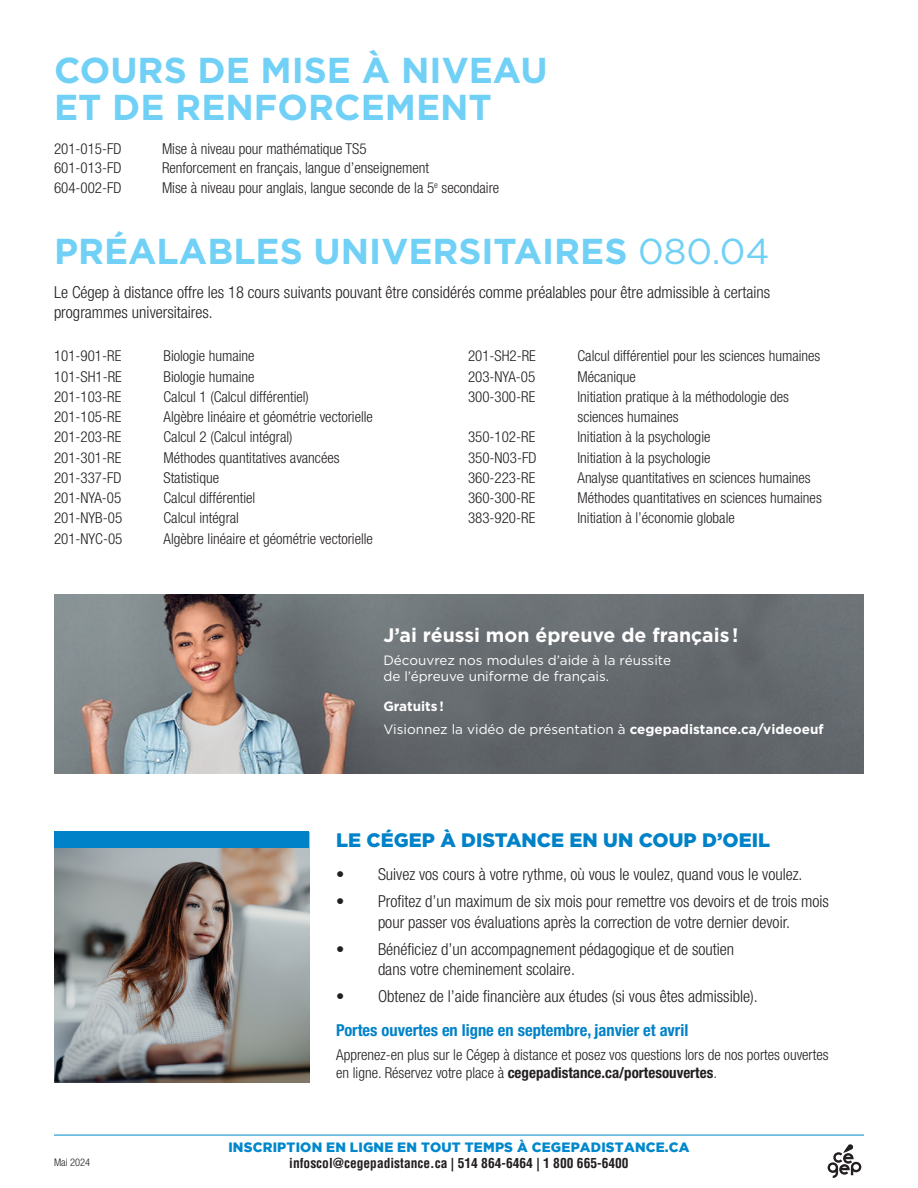
<style>
.page{position:relative;width:918px;height:1188px;background:#fff}
.page>*{position:absolute;margin:0;border:0;box-sizing:border-box;transform-origin:0 0}
.Titre_1{font:700 36px/37.5px "Gotham";color:#70d0f6}
.t1{font:700 19.5px "Gotham";color:#fff}
.Normal_10pts{font:900 19.5px "Gotham";color:#0082c8}
.Normal_10pts-2{font:300 condensed 16.5px/20.2px "Helvetica Neue";color:#231f20}
.Normal_10pts-3{font:700 condensed 16.5px "Helvetica Neue";color:#0082c8}
.cours_10_pts{font:300 condensed 15px/20.2px "Helvetica Neue";color:#231f20}
.Normal_texte_11_pts{font:300 condensed 15px "Helvetica Neue";color:#231f20}
.Normal_10pts-4{font:300 condensed 15px/18px "Helvetica Neue";color:#231f20}
.t2{font:13.5px/16.2px "Gotham";color:#fff}
.t3{font:700 condensed 13.5px "Helvetica";color:#231f20}
.t4{font:900 13.5px "Gotham";letter-spacing:.015em;color:#0087cc}
.t5{font:700 13.5px "Gotham";color:#fff}
.t6{font:300 condensed 10.5px "Helvetica Neue";color:#231f20}
.s1{font-weight:400}
.s2{font-weight:700}
</style>
<div class="page">
<img style="left:54px;top:594px;width:810px;height:180px">
<svg style="left:828px;top:1144px;width:33px;height:34px"></svg>
<hr style="left:54px;top:1135px;width:810px;height:1px;background:#0087cc">
<img style="left:54px;top:848px;width:255px;height:235px">
<div style="left:54px;top:832px;width:255px;height:16px;background:#0082c8"></div>
<p class="Titre_1" style="left:54px;top:51px;width:495px">COURS DE MISE À NIVEAU<br>ET DE RENFORCEMENT</p>
<p class="Normal_texte_11_pts" style="left:54px;top:140px;width:69px">201-015-FD</p>
<p class="Normal_texte_11_pts" style="left:162px;top:140px;width:206px">Mise à niveau pour mathématique TS5</p>
<p class="Normal_texte_11_pts" style="left:54px;top:159px;width:69px">601-013-FD</p>
<p class="Normal_texte_11_pts" style="left:162px;top:159px;width:269px">Renforcement en français, langue d’enseignement</p>
<p class="Normal_texte_11_pts" style="left:54px;top:179px;width:69px">604-002-FD</p>
<p class="Normal_texte_11_pts" style="left:162px;top:179px;width:339px">Mise à niveau pour anglais, langue seconde de la 5<sup>e</sup> secondaire</p>
<p class="Titre_1" style="left:54px;top:233px;width:717px">PRÉALABLES UNIVERSITAIRES <span class="s1">080.04</span></p>
<p class="Normal_10pts-2" style="left:54px;top:282px;width:718px">Le Cégep à distance offre les 18 cours suivants pouvant être considérés comme préalables pour être admissible à certains programmes universitaires.</p>
<p class="cours_10_pts" style="left:54px;top:346px;width:69px">101-901-RE</p>
<p class="cours_10_pts" style="left:164px;top:346px;width:93px">Biologie humaine</p>
<p class="cours_10_pts" style="left:54px;top:366px;width:69px">101-SH1-RE</p>
<p class="cours_10_pts" style="left:164px;top:366px;width:93px">Biologie humaine</p>
<p class="cours_10_pts" style="left:54px;top:386px;width:69px">201-103-RE</p>
<p class="cours_10_pts" style="left:164px;top:386px;width:147px">Calcul 1 (Calcul différentiel)</p>
<p class="cours_10_pts" style="left:54px;top:407px;width:69px">201-105-RE</p>
<p class="cours_10_pts" style="left:164px;top:407px;width:211px">Algèbre linéaire et géométrie vectorielle</p>
<p class="cours_10_pts" style="left:54px;top:427px;width:69px">201-203-RE</p>
<p class="cours_10_pts" style="left:164px;top:427px;width:131px">Calcul 2 (Calcul intégral)</p>
<p class="cours_10_pts" style="left:54px;top:447px;width:69px">201-301-RE</p>
<p class="cours_10_pts" style="left:164px;top:447px;width:178px">Méthodes quantitatives avancées</p>
<p class="cours_10_pts" style="left:54px;top:467px;width:69px">201-337-FD</p>
<p class="cours_10_pts" style="left:164px;top:467px;width:57px">Statistique</p>
<p class="cours_10_pts" style="left:54px;top:488px;width:69px">201-NYA-05</p>
<p class="cours_10_pts" style="left:164px;top:488px;width:93px">Calcul différentiel</p>
<p class="cours_10_pts" style="left:54px;top:508px;width:70px">201-NYB-05</p>
<p class="cours_10_pts" style="left:164px;top:508px;width:77px">Calcul intégral</p>
<p class="cours_10_pts" style="left:54px;top:528px;width:70px">201-NYC-05</p>
<p class="cours_10_pts" style="left:164px;top:528px;width:211px">Algèbre linéaire et géométrie vectorielle</p>
<p class="cours_10_pts" style="left:468px;top:346px;width:69px">201-SH2-RE</p>
<p class="cours_10_pts" style="left:578px;top:346px;width:244px">Calcul différentiel pour les sciences humaines</p>
<p class="cours_10_pts" style="left:468px;top:366px;width:69px">203-NYA-05</p>
<p class="cours_10_pts" style="left:578px;top:366px;width:60px">Mécanique</p>
<p class="cours_10_pts" style="left:468px;top:386px;width:69px">300-300-RE</p>
<p class="cours_10_pts" style="left:578px;top:386px;width:213px">Initiation pratique à la méthodologie des sciences humaines</p>
<p class="cours_10_pts" style="left:468px;top:427px;width:69px">350-102-RE</p>
<p class="cours_10_pts" style="left:578px;top:427px;width:134px">Initiation à la psychologie</p>
<p class="cours_10_pts" style="left:468px;top:447px;width:70px">350-N03-FD</p>
<p class="cours_10_pts" style="left:578px;top:447px;width:134px">Initiation à la psychologie</p>
<p class="cours_10_pts" style="left:468px;top:467px;width:69px">360-223-RE</p>
<p class="cours_10_pts" style="left:578px;top:467px;width:235px">Analyse quantitatives en sciences humaines</p>
<p class="cours_10_pts" style="left:468px;top:488px;width:69px">360-300-RE</p>
<p class="cours_10_pts" style="left:578px;top:488px;width:246px">Méthodes quantitatives en sciences humaines</p>
<p class="cours_10_pts" style="left:468px;top:508px;width:69px">383-920-RE</p>
<p class="cours_10_pts" style="left:578px;top:508px;width:159px">Initiation à l’économie globale</p>
<p class="t1" style="left:383px;top:622px;width:357px">J’ai réussi mon épreuve de français !</p>
<p class="t2" style="left:383px;top:652px;width:289px">Découvrez nos modules d’aide à la réussite de l’épreuve uniforme de français.</p>
<p class="t5" style="left:383px;top:697px;width:62px">Gratuits !</p>
<p class="t2" style="left:383px;top:721px;width:442px">Visionnez la vidéo de présentation à <span class="s2">cegepadistance.ca/videoeuf</span></p>
<p class="Normal_10pts" style="left:336px;top:826px;width:436px">LE CÉGEP À DISTANCE EN UN COUP D’OEIL</p>
<p class="Normal_10pts-2" style="left:336px;top:864px;width:468px">• Suivez vos cours à votre rythme, où vous le voulez, quand vous le voulez.</p>
<p class="Normal_10pts-2" style="left:336px;top:891px;width:494px;text-align:center">• Profitez d’un maximum de six mois pour remettre vos devoirs et de trois mois pour passer vos évaluations après la correction de votre dernier devoir.</p>
<p class="Normal_10pts-2" style="left:378px;top:939px;width:358px;text-indent:-42px">• Bénéficiez d’un accompagnement pédagogique et de soutien dans votre cheminement scolaire.</p>
<p class="Normal_10pts-2" style="left:336px;top:986px;width:423px">• Obtenez de l’aide financière aux études (si vous êtes admissible).</p>
<p class="Normal_10pts-3" style="left:336px;top:1020px;width:354px">Portes ouvertes en ligne en septembre, janvier et avril</p>
<p class="Normal_10pts-4" style="left:336px;top:1046px;width:494px">Apprenez-en plus sur le Cégep à distance et posez vos questions lors de nos portes ouvertes en ligne. Réservez votre place à <span class="s2">cegepadistance.ca/portesouvertes</span>.</p>
<p class="t4" style="left:228px;top:1139px;width:463px">INSCRIPTION EN LIGNE EN TOUT TEMPS À CEGEPADISTANCE.CA</p>
<p class="t6" style="left:54px;top:1156px;width:38px">Mai 2024</p>
<p class="t3" style="left:289px;top:1155px;width:341px">infoscol@cegepadistance.ca | 514 864-6464 | 1 800 665-6400</p>
</div>
